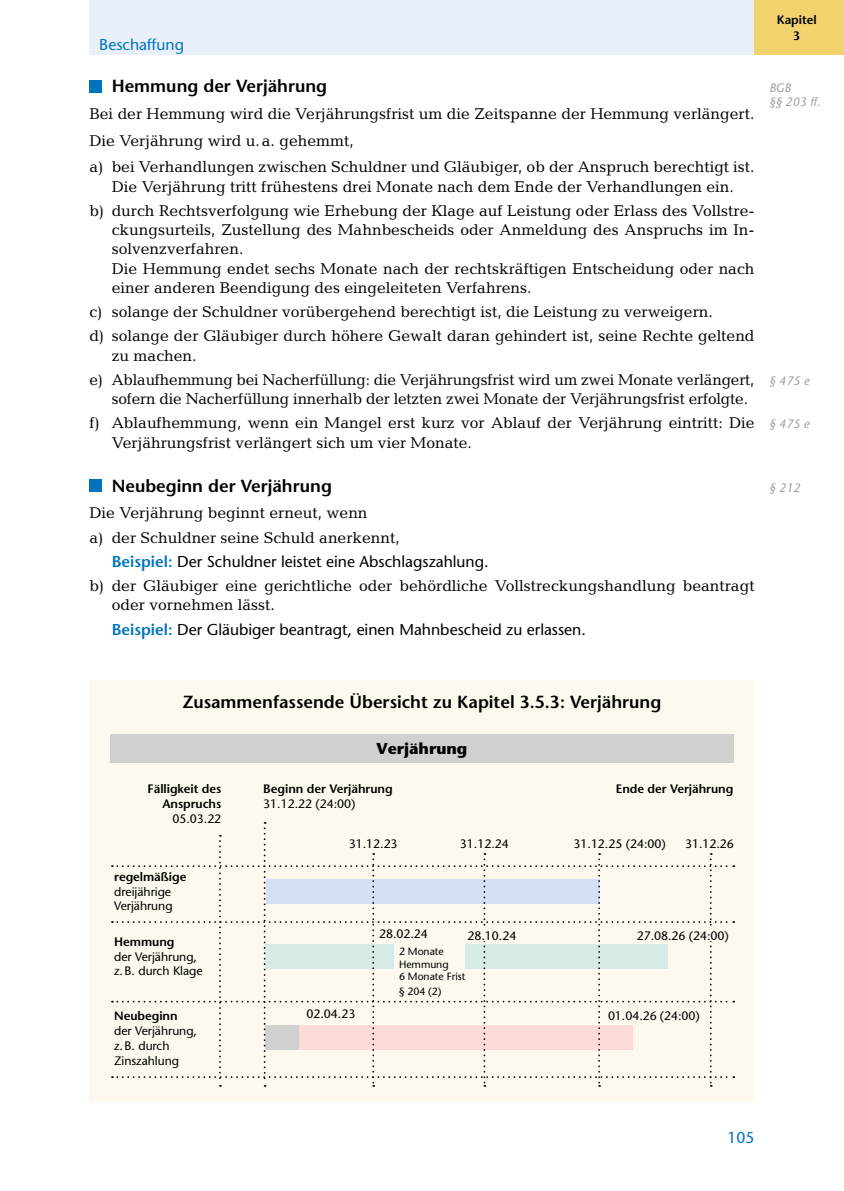
<style>
.page{position:relative;width:844px;height:1191px;background:#fff}
.page>*{position:absolute;margin:0;border:0;box-sizing:border-box;transform-origin:0 0}
.t1{font:600 17.5px "Stone Sans Std";color:#000}
.t2{font:15.75px/24.2px "Candida Std";color:#000}
.t3{font:500 15.75px/24.2px "Stone Sans Std";color:#000}
.t4{font:500 15.75px "Stone Sans Std";color:#0075be}
.t5{font:700 15.75px "Stone Sans Std";color:#000}
.t6{font:500 12.25px/14.9px "Stone Sans Std";letter-spacing:-.005em;color:#000}
.t7{font:600 12.25px/14.9px "Stone Sans Std";letter-spacing:-.005em;color:#000;text-align:center}
.t8{font:italic 500 12.25px/14px "Stone Sans Std";color:#9c9d9d}
.t9{font:500 10.5px/12.2px "Stone Sans Std";letter-spacing:-.005em;color:#000}
.s1{font-weight:600;color:#0075be}
.s2{font-family:"Candida Std";font-weight:400}
.s3{font-weight:500}
.s4{font-weight:600}
</style>
<div class="page">
<div style="left:89px;top:0;width:754px;height:55px;background:#e9f0fa"></div>
<div style="left:754px;top:0;width:89px;height:55px;background:#f1d26d"></div>
<div style="left:89px;top:80px;width:13px;height:12px;background:#0075be"></div>
<div style="left:89px;top:479px;width:13px;height:13px;background:#0075be"></div>
<div style="left:89px;top:680px;width:665px;height:421px;background:#fdf9ee"></div>
<svg style="left:112px;top:822px;width:622px;height:264px"></svg>
<div style="left:466px;top:929px;width:51px;height:12px;background:#fdf9ee"></div>
<div style="left:305px;top:1008px;width:52px;height:12px;background:#fdf9ee"></div>
<div style="left:606px;top:1009px;width:95px;height:12px;background:#fdf9ee"></div>
<div style="left:635px;top:929px;width:95px;height:12px;background:#fdf9ee"></div>
<div style="left:110px;top:734px;width:623px;height:28px;background:#cfd0d0"></div>
<p class="t4" style="left:99px;top:35px;width:86px">Beschaffung</p>
<p class="t1" style="left:112px;top:76px;width:217px">Hemmung der Verjährung</p>
<p class="t2" style="left:89px;top:100px;width:666px;line-height:26.8px">Bei der Hemmung wird die Verjährungsfrist um die Zeitspanne der Hemmung verlängert.<br>Die Verjährung wird u.a. gehemmt,<br>a) bei Verhandlungen zwischen Schuldner und Gläubiger, ob der Anspruch berechtigt ist.</p>
<p class="t2" style="left:89px;top:174px;width:666px;text-align:center">Die Verjährung tritt frühestens drei Monate nach dem Ende der Verhandlungen ein.<br>b) durch Rechtsverfolgung wie Erhebung der Klage auf Leistung oder Erlass des Vollstre-</p>
<p class="t2" style="left:112px;top:220px;width:644px;line-height:19.2px">ckungsurteils, Zustellung des Mahnbescheids oder Anmeldung des Anspruchs im In&shy;solvenzverfahren.<br>Die Hemmung endet sechs Monate nach der rechtskräftigen Entscheidung oder nach einer anderen Beendigung des eingeleiteten Verfahrens.</p>
<p class="t2" style="left:89px;top:300px;width:666px">c) solange der Schuldner vorübergehend berechtigt ist, die Leistung zu verweigern.<br>d) solange der Gläubiger durch höhere Gewalt daran gehindert ist, seine Rechte geltend</p>
<p class="t2" style="left:89px;top:343px;width:666px;text-indent:22px">zu machen.<br>e) Ablaufhemmung bei Nacherfüllung: die Verjährungsfrist wird um zwei Monate verlängert,</p>
<p class="t2" style="left:89px;top:387px;width:666px;text-indent:22px">sofern die Nacherfüllung innerhalb der letzten zwei Monate der Verjährungsfrist erfolgte. f) Ablaufhemmung, wenn ein Mangel erst kurz vor Ablauf der Verjährung eintritt: Die</p>
<p class="t2" style="left:112px;top:430px;width:361px">Verjährungsfrist verlängert sich um vier Monate.</p>
<p class="t1" style="left:112px;top:475px;width:222px">Neubeginn der Verjährung</p>
<p class="t2" style="left:89px;top:501px;width:280px">Die Verjährung beginnt erneut, wenn</p>
<p class="t2" style="left:89px;top:525px;width:312px">a) der Schuldner seine Schuld anerkennt,</p>
<p class="t3" style="left:112px;top:549px;width:378px"><span class="s1">Beispiel:</span> Der Schuldner leistet eine Abschlagszahlung.</p>
<p class="t2" style="left:89px;top:573px;width:666px">b) der Gläubiger eine gerichtliche oder behördliche Vollstreckungshandlung beantragt</p>
<p class="t3" style="left:112px;top:593px;width:475px"><span class="s2">oder vornehmen lässt.<br></span><span class="s1">Beispiel:</span> Der Gläubiger beantragt, einen Mahnbescheid zu erlassen.</p>
<p class="t7" style="left:776px;top:12px;width:41px;line-height:15.8px">Kapitel<br>3</p>
<p class="t8" style="left:769px;top:81px;width:52px">BGB<br>§§ 203 ff.</p>
<p class="t8" style="left:769px;top:373px;width:41px">§ 475 e</p>
<p class="t8" style="left:769px;top:417px;width:41px">§ 475 e</p>
<p class="t8" style="left:769px;top:480px;width:32px">§ 212</p>
<p class="t1" style="left:183px;top:691px;width:480px">Zusammenfassende Übersicht zu Kapitel 3.5.3: Verjährung</p>
<p class="t7" style="left:148px;top:781px;width:75px;text-align:right">Fälligkeit des<br>Anspruchs<br><span class="s3">05.03.22</span></p>
<p class="t6" style="left:114px;top:869px;width:74px"><span class="s4">regelmäßige </span>dreijährige<br>Verjährung</p>
<p class="t6" style="left:114px;top:934px;width:90px"><span class="s4">Hemmung<br></span>der Verjährung, z.B. durch Klage</p>
<p class="t6" style="left:114px;top:1008px;width:84px"><span class="s4">Neubeginn </span>der Verjährung, z.B. durch<br>Zinszahlung</p>
<p class="t5" style="left:376px;top:739px;width:92px">Verjährung</p>
<p class="t7" style="left:263px;top:781px;width:131px;text-align:left">Beginn der Verjährung<br><span class="s3">31.12.22 (24:00)</span></p>
<p class="t7" style="left:615px;top:781px;width:119px">Ende der Verjährung</p>
<p class="t6" style="left:349px;top:836px;width:50px">31.12.23</p>
<p class="t6" style="left:460px;top:836px;width:50px">31.12.24</p>
<p class="t6" style="left:573px;top:836px;width:94px">31.12.25 (24:00)</p>
<p class="t6" style="left:685px;top:836px;width:50px">31.12.26</p>
<p class="t6" style="left:379px;top:926px;width:50px">28.02.24</p>
<p class="t9" style="left:399px;top:945px;width:68px">2 Monate<br>Hemmung<br>6 Monate Frist</p>
<p class="t9" style="left:399px;top:985px;width:44px">§ 204 (2)</p>
<p class="t6" style="left:467px;top:928px;width:50px">28.10.24</p>
<p class="t6" style="left:636px;top:928px;width:94px">27.08.26 (24:00)</p>
<p class="t6" style="left:306px;top:1006px;width:50px">02.04.23</p>
<p class="t6" style="left:608px;top:1008px;width:93px">01.04.26 (24:00)</p>
<p class="t4" style="left:727px;top:1128px;width:29px">105</p>
</div>
